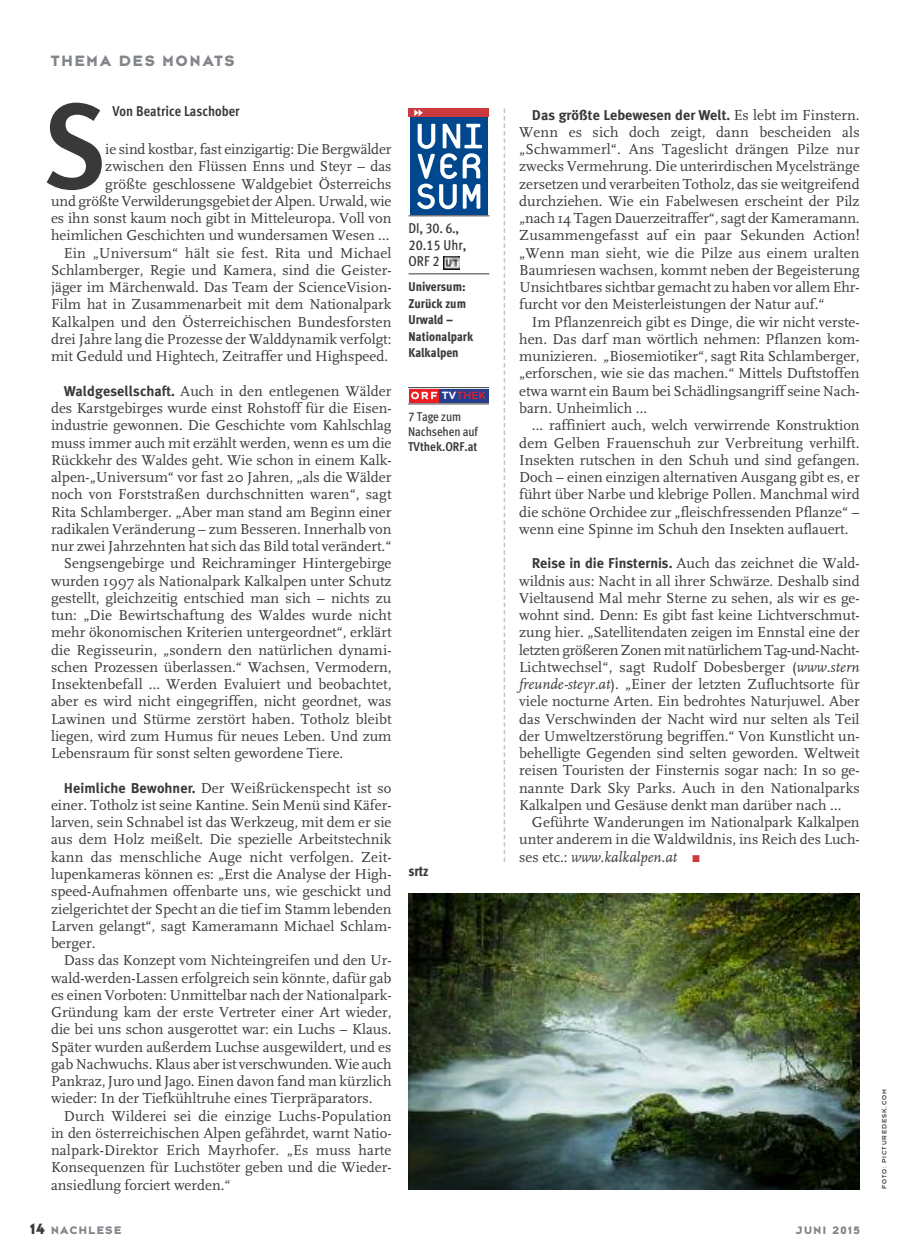
<style>
.page{position:relative;width:915px;height:1255px;background:#fff}
.page>*{position:absolute;margin:0;border:0;box-sizing:border-box;transform-origin:0 0}
.t1{font:121.95px "Meta Cond Bold LF";color:#39383a}
.t2{font:16.5px "Bonn Bold Caps";letter-spacing:.125em;color:#828589}
.t3{font:15px/17.2px "FF Scala";color:#39383a;text-align:justify}
.t4{font:700 14.25px "Meta Plus";color:#39383a}
.t5{font:14.25px/16.5px "Meta Cond Medium LF";color:#39383a}
.t6{font:14.25px "Meta Cond Bold LF";color:#39383a}
.t7{font:14.25px "Meta Cond Extra Bold LF";color:#39383a}
.t8{font:12.75px/16.5px "Meta Cond Extra Bold LF";color:#39383a}
.t9{font:12.75px/15px "Meta Cond Medium LF";letter-spacing:-.01em;color:#39383a}
.t10{font:12.75px "Meta Cond Bold LF";color:#39383a}
.t11{font:12px "Bonn Bold Caps";letter-spacing:.125em;color:#828589}
.t12{font:500 10.5px "Gotham";color:#ee1d23}
.t13{font:6.75px "Bonn Book Caps";letter-spacing:.125em;color:#39383a}
.s1{font-family:"FF Scala";font-weight:400;font-size:15px}
.s2{font-family:"Meta Plus";font-weight:700;font-size:14.25px}
.s3{font-style:italic}
.s4{color:#cc3a3d}
.s5{font-weight:700;color:#fff}
.s6{font-size:16.5px;color:#39383a}
</style>
<div class="page">
<img style="left:408px;top:893px;width:451px;height:295px">
<hr style="left:408px;top:215px;width:81px;height:1px;background:#39383a">
<hr style="left:408px;top:273px;width:81px;height:1px;background:#39383a">
<img style="left:443px;top:257px;width:16px;height:12px">
<svg style="left:503px;top:108px;width:2px;height:753px"></svg>
<div style="left:408px;top:108px;width:81px;height:9px;background:#cc3a3d"></div>
<svg style="left:414px;top:109px;width:8px;height:7px"></svg>
<div style="left:410px;top:117px;width:78px;height:98px;background:#01478d"></div>
<svg style="left:417px;top:124px;width:65px;height:85px"></svg>
<div style="left:408px;top:389px;width:31px;height:13px;background:#ee1d23"></div>
<svg style="left:411px;top:391px;width:26px;height:8px"></svg>
<div style="left:439px;top:389px;width:50px;height:13px;background:#253f8f"></div>
<hr style="left:408px;top:403px;width:81px;height:1px;background:#39383a">
<hr style="left:408px;top:387px;width:81px;height:1px;background:#39383a">
<p class="t2" style="left:51px;top:51px;width:185px">THEMA DES MONATS</p>
<h1 class="t1" style="left:43px;top:100px;width:65px">S</h1>
<p class="t6" style="left:112px;top:105px;width:129px">Von Beatrice Laschober</p>
<p class="t4" style="left:531px;top:106px;width:329px">Das größte Lebewesen der Welt. <span class="s1">Es lebt im Finstern.</span></p>
<p class="t3" style="left:519px;top:125px;width:342px">Wenn es sich doch zeigt, dann bescheiden als „Schwammerl“. Ans Tageslicht drängen Pilze nur zwecks Vermehrung. Die unterirdischen Mycelstränge zersetzen und verarbeiten Totholz, das sie weitgreifend durchziehen. Wie ein Fabelwesen erscheint der Pilz „nach 14 Tagen Dauerzeitraffer“, sagt der Kameramann.<br>Zusammengefasst auf ein paar Sekunden Action! „Wenn man sieht, wie die Pilze aus einem uralten Baumriesen wachsen, kommt neben der Begeisterung Unsichtbares sichtbar gemacht zu haben vor allem Ehr&shy;furcht vor den Meisterleistungen der Natur auf.“</p>
<p class="t3" style="left:519px;top:315px;width:342px;text-indent:13px">Im Pflanzenreich gibt es Dinge, die wir nicht verste&shy;hen. Das darf man wörtlich nehmen: Pflanzen kom&shy;munizieren. „Biosemiotiker“, sagt Rita Schlamberger, „erforschen, wie sie das machen.“ Mittels Duftstoffen etwa warnt ein Baum bei Schädlingsangriff seine Nach&shy;barn. Unheimlich …</p>
<p class="t3" style="left:519px;top:418px;width:342px;text-indent:13px">… raffiniert auch, welch verwirrende Konstruktion dem Gelben Frauenschuh zur Verbreitung verhilft.<br>Insekten rutschen in den Schuh und sind gefangen.<br>Doch – einen einzigen alternativen Ausgang gibt es, er führt über Narbe und klebrige Pollen. Manchmal wird die schöne Orchidee zur „fleischfressenden Pflanze“ – wenn eine Spinne im Schuh den Insekten auflauert.</p>
<p class="t3" style="left:519px;top:556px;width:342px;text-indent:13px"><span class="s2">Reise in die Finsternis.</span> Auch das zeichnet die Wald&shy;wildnis aus: Nacht in all ihrer Schwärze. Deshalb sind Vieltausend Mal mehr Sterne zu sehen, als wir es ge&shy;wohnt sind. Denn: Es gibt fast keine Lichtverschmut&shy;zung hier. „Satellitendaten zeigen im Ennstal eine der letzten größeren Zonen mit natürlichem Tag-und-Nacht-Lichtwechsel“, sagt Rudolf Dobesberger (<span class="s3">www.stern freunde-steyr.at</span>). „Einer der letzten Zufluchtsorte für viele nocturne Arten. Ein bedrohtes Naturjuwel. Aber das Verschwinden der Nacht wird nur selten als Teil der Umweltzerstörung begriffen.“ Von Kunstlicht un&shy;behelligte Gegenden sind selten geworden. Weltweit reisen Touristen der Finsternis sogar nach: In so ge&shy;nannte Dark Sky Parks. Auch in den Nationalparks Kalkalpen und Gesäuse denkt man darüber nach …</p>
<p class="t3" style="left:519px;top:815px;width:342px;text-indent:13px">Geführte Wanderungen im Nationalpark Kalkalpen unter anderem in die Waldwildnis, ins Reich des Luch&shy;ses etc.: <span class="s3">www.kalkalpen.at</span> <span class="s4">π</span></p>
<p class="t3" style="left:51px;top:142px;width:342px;text-align:right">ie sind kostbar, fast einzigartig: Die Bergwälder zwischen den Flüssen Enns und Steyr – das<br>größte geschlossene Waldgebiet Österreichs<br>und größte Verwilderungsgebiet der Alpen. Urwald, wie es ihn sonst kaum noch gibt in Mitteleuropa. Voll von heimlichen Geschichten und wundersamen Wesen … Ein „Universum“ hält sie fest. Rita und Michael Schlamberger, Regie und Kamera, sind die Geister&shy;jäger im Märchenwald. Das Team der ScienceVision-Film hat in Zusammenarbeit mit dem Nationalpark Kalkalpen und den Österreichischen Bundesforsten drei Jahre lang die Prozesse der Walddynamik verfolgt: mit Geduld und Hightech, Zeitraffer und Highspeed.</p>
<p class="t3" style="left:64px;top:384px;width:329px"><span class="s2">Waldgesellschaft.</span> Auch in den entlegenen Wälder</p>
<p class="t3" style="left:51px;top:401px;width:342px">des Karstgebirges wurde einst Rohstoff für die Eisen-</p>
<p class="t3" style="left:51px;top:418px;width:342px">industrie gewonnen. Die Geschichte vom Kahlschlag</p>
<p class="t3" style="left:51px;top:435px;width:342px">muss immer auch mit erzählt werden, wenn es um die</p>
<p class="t3" style="left:51px;top:453px;width:342px">Rückkehr des Waldes geht. Wie schon in einem Kalk-</p>
<p class="t3" style="left:51px;top:470px;width:342px">alpen-„Universum“ vor fast 20 Jahren, „als die Wälder</p>
<p class="t3" style="left:51px;top:487px;width:342px">noch von Forststraßen durchschnitten waren“, sagt</p>
<p class="t3" style="left:51px;top:504px;width:342px">Rita Schlamberger. „Aber man stand am Beginn einer</p>
<p class="t3" style="left:51px;top:522px;width:342px">radikalen Veränderung – zum Besseren. Innerhalb von</p>
<p class="t3" style="left:51px;top:539px;width:342px">nur zwei Jahrzehnten hat sich das Bild total verändert.“</p>
<p class="t3" style="left:64px;top:556px;width:329px">Sengsengebirge und Reichraminger Hintergebirge</p>
<p class="t3" style="left:51px;top:573px;width:342px">wurden 1997 als Nationalpark Kalkalpen unter Schutz</p>
<p class="t3" style="left:51px;top:591px;width:342px">gestellt, gleichzeitig entschied man sich – nichts zu</p>
<p class="t3" style="left:51px;top:608px;width:342px">tun: „Die Bewirtschaftung des Waldes wurde nicht</p>
<p class="t3" style="left:51px;top:625px;width:342px">mehr ökonomischen Kriterien untergeordnet“, erklärt</p>
<p class="t3" style="left:51px;top:642px;width:342px">die Regisseurin, „sondern den natürlichen dynami-</p>
<p class="t3" style="left:51px;top:660px;width:342px">schen Prozessen überlassen.“ Wachsen, Vermodern,</p>
<p class="t3" style="left:51px;top:677px;width:342px">Insektenbefall … Werden Evaluiert und beobachtet,</p>
<p class="t3" style="left:51px;top:694px;width:342px">aber es wird nicht eingegriffen, nicht geordnet, was</p>
<p class="t3" style="left:51px;top:711px;width:342px">Lawinen und Stürme zerstört haben. Totholz bleibt</p>
<p class="t3" style="left:51px;top:729px;width:342px">liegen, wird zum Humus für neues Leben. Und zum</p>
<p class="t3" style="left:51px;top:746px;width:294px">Lebensraum für sonst selten gewordene Tiere.</p>
<p class="t3" style="left:51px;top:780px;width:342px;text-indent:13px"><span class="s2">Heimliche Bewohner.</span> Der Weißrückenspecht ist so einer. Totholz ist seine Kantine. Sein Menü sind Käfer&shy;larven, sein Schnabel ist das Werkzeug, mit dem er sie aus dem Holz meißelt. Die spezielle Arbeitstechnik kann das menschliche Auge nicht verfolgen. Zeit&shy;lupenkameras können es: „Erst die Analyse der High&shy;speed-Aufnahmen offenbarte uns, wie geschickt und zielgerichtet der Specht an die tief im Stamm lebenden Larven gelangt“, sagt Kameramann Michael Schlam&shy;berger.</p>
<p class="t3" style="left:51px;top:953px;width:342px;text-indent:13px">Dass das Konzept vom Nichteingreifen und den Ur&shy;wald-werden-Lassen erfolgreich sein könnte, dafür gab es einen Vorboten: Unmittelbar nach der Nationalpark-Gründung kam der erste Vertreter einer Art wieder, die bei uns schon ausgerottet war: ein Luchs – Klaus.<br>Später wurden außerdem Luchse ausgewildert, und es gab Nachwuchs. Klaus aber ist verschwunden. Wie auch Pankraz,Juro und Jago. Einen davon fand man kürzlich wieder: In der Tiefkühltruhe eines Tierpräparators.</p>
<p class="t3" style="left:51px;top:1108px;width:342px;text-indent:13px">Durch Wilderei sei die einzige Luchs-Population in den österreichischen Alpen gefährdet, warnt Natio&shy;nalpark-Direktor Erich Mayrhofer. „Es muss harte Konsequenzen für Luchstöter geben und die Wieder&shy;ansiedlung forciert werden.“</p>
<p class="t5" style="left:408px;top:221px;width:59px">DI, 30. 6.,<br>20.15 Uhr,<br>ORF 2</p>
<p class="t8" style="left:408px;top:280px;width:66px">Universum:<br>Zurück zum<br>Urwald –<br>Nationalpark<br>Kalkalpen</p>
<p class="t12" style="left:441px;top:392px;width:46px"><span class="s5">TV</span>THEK</p>
<p class="t9" style="left:408px;top:410px;width:71px">7 Tage zum<br>Nachsehen auf</p>
<p class="t10" style="left:408px;top:442px;width:71px">TVthek.ORF.at</p>
<p class="t7" style="left:408px;top:865px;width:22px">srtz</p>
<p class="t11" style="left:30px;top:1222px;width:92px"><span class="s6">14</span> NACHLESE</p>
<p class="t11" style="left:795px;top:1222px;width:65px">JUNI 2015</p>
<p class="t13" style="left:880px;top:1188px;width:101px;rotate:-90deg">FOTO: PICTUREDESK.COM</p>
</div>
